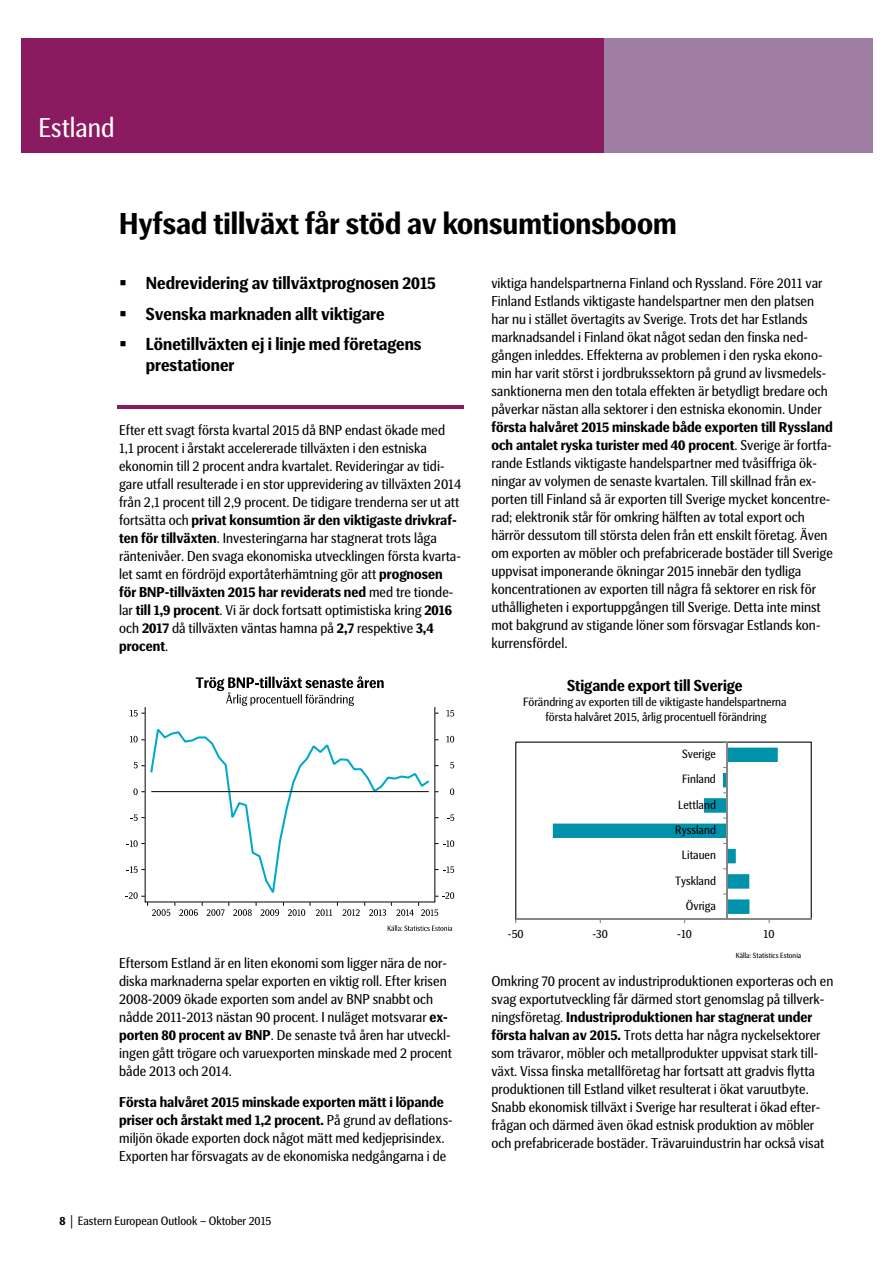
<style>
.page{position:relative;width:893px;height:1263px;background:#fff}
.page>*{position:absolute;margin:0;border:0;box-sizing:border-box;transform-origin:0 0}
.t1{font:700 30px "SEB Basic";color:#000}
.t2{font:27px "SEB Basic";color:#fff}
.t3{font:700 17.25px/20.7px "SEB Basic";color:#000}
.t4{font:700 15.75px "SEB Basic";color:#000}
.t5{font:14.25px/18px "SEB Basic";color:#000}
.t6{font:12px/14.4px "SEB Basic";color:#000;text-align:center}
.t7{font:7.5px "SEB Basic";letter-spacing:.005em;color:#000}
.s1{font-weight:700}
.s2{font-family:"Courier New"}
</style>
<div class="page">
<div style="left:21px;top:38px;width:583px;height:115px;background:#8a1b60"></div>
<div style="left:604px;top:38px;width:268px;height:115px;background:#a07da3"></div>
<hr style="left:117px;top:405px;width:347px;height:4px;background:#8a1b60">
<svg style="left:196px;top:676px;width:187px;height:30px"></svg>
<svg style="left:150px;top:729px;width:280px;height:163px"></svg>
<hr style="left:151px;top:791px;width:277px;height:1px;background:#000">
<hr style="left:145px;top:707px;width:1px;height:195px;background:#000">
<hr style="left:434px;top:707px;width:1px;height:195px;background:#000">
<svg style="left:127px;top:866px;width:18px;height:7px"></svg>
<svg style="left:127px;top:840px;width:18px;height:7px"></svg>
<svg style="left:131px;top:814px;width:14px;height:7px"></svg>
<svg style="left:133px;top:788px;width:12px;height:7px"></svg>
<svg style="left:134px;top:762px;width:11px;height:6px"></svg>
<svg style="left:130px;top:736px;width:15px;height:6px"></svg>
<svg style="left:130px;top:710px;width:15px;height:6px"></svg>
<svg style="left:435px;top:866px;width:19px;height:7px"></svg>
<svg style="left:435px;top:840px;width:19px;height:7px"></svg>
<svg style="left:447px;top:814px;width:7px;height:7px"></svg>
<svg style="left:450px;top:788px;width:4px;height:7px"></svg>
<svg style="left:450px;top:762px;width:4px;height:6px"></svg>
<svg style="left:446px;top:736px;width:8px;height:6px"></svg>
<svg style="left:446px;top:710px;width:8px;height:6px"></svg>
<svg style="left:126px;top:892px;width:328px;height:24px"></svg>
<svg style="left:387px;top:925px;width:65px;height:6px"></svg>
<svg style="left:515px;top:742px;width:296px;height:177px"></svg>
<hr style="left:516px;top:919px;width:295px;height:1px;background:#868686">
<svg style="left:553px;top:742px;width:224px;height:181px"></svg>
<h2 class="t2" style="left:38px;top:116px;width:78px">Estland</h2>
<h1 class="t1" style="left:119px;top:212px;width:559px">Hyfsad tillväxt får stöd av konsumtionsboom</h1>
<p class="t3" style="left:119px;top:274px;width:318px">▪ Nedrevidering av tillväxtprognosen 2015</p>
<p class="t3" style="left:119px;top:305px;width:267px">▪ Svenska marknaden allt viktigare</p>
<p class="t3" style="left:146px;top:335px;width:277px;text-indent:-27px">▪ Lönetillväxten ej i linje med företagens prestationer</p>
<p class="t5" style="left:491px;top:275px;width:338px">viktiga handelspartnerna Finland och Ryssland. Före 2011 var Finland Estlands viktigaste handelspartner men den platsen har nu i stället övertagits av Sverige. Trots det har Estlands marknadsandel i Finland ökat något sedan den finska ned&shy;gången inleddes. Effekterna av problemen i den ryska ekono&shy;min har varit störst i jordbrukssektorn på grund av livsmedels&shy;sanktionerna men den totala effekten är betydligt bredare och påverkar nästan alla sektorer i den estniska ekonomin. Under</p>
<p class="t5" style="left:491px;top:419px;width:343px"><span class="s1">första halvåret 2015 minskade både exporten till Ryssland och antalet ryska turister med 40 procent</span>. Sverige är fortfa&shy;rande Estlands viktigaste handelspartner med tvåsiffriga ök&shy;ningar av volymen de senaste kvartalen. Till skillnad från ex&shy;porten till Finland så är exporten till Sverige mycket koncentre&shy;rad; elektronik står för omkring hälften av total export och härrör dessutom till största delen från ett enskilt företag. Även om exporten av möbler och prefabricerade bostäder till Sverige uppvisat imponerande ökningar 2015 innebär den tydliga koncentrationen av exporten till några få sektorer en risk för uthålligheten i exportuppgången till Sverige. Detta inte minst mot bakgrund av stigande löner som försvagar Estlands kon&shy;kurrensfördel.</p>
<p class="t5" style="left:119px;top:422px;width:343px">Efter ett svagt första kvartal 2015 då BNP endast ökade med 1,1 procent i årstakt accelererade tillväxten i den estniska ekonomin till 2 procent andra kvartalet. Revideringar av tidi&shy;gare utfall resulterade i en stor upprevidering av tillväxten 2014 från 2,1 procent till 2,9 procent. De tidigare trenderna ser ut att fortsätta och <span class="s1">privat konsumtion är den viktigaste drivkraf&shy;ten för tillväxten</span>. Investeringarna har stagnerat trots låga räntenivåer. Den svaga ekonomiska utvecklingen första kvarta&shy;let samt en fördröjd exportåterhämtning gör att <span class="s1">prognosen för BNP-tillväxten 2015 har reviderats ned</span> med tre tionde&shy;lar <span class="s1">till 1,9 procent</span>. Vi är dock fortsatt optimistiska kring <span class="s1">2016 </span>och <span class="s1">2017</span> då tillväxten väntas hamna på <span class="s1">2,7</span> respektive <span class="s1">3,4 procent</span>.</p>
<p class="t4" style="left:567px;top:679px;width:177px">Stigande export till Sverige</p>
<p class="t6" style="left:523px;top:696px;width:265px">Förändring av exporten till de viktigaste handelspartnerna första halvåret 2015, årlig procentuell förändring</p>
<p class="t6" style="left:682px;top:747px;width:35px">Sverige</p>
<p class="t6" style="left:682px;top:773px;width:35px">Finland</p>
<p class="t6" style="left:678px;top:798px;width:39px">Lettland</p>
<p class="t6" style="left:675px;top:823px;width:42px">Ryssland</p>
<p class="t6" style="left:682px;top:849px;width:36px">Litauen</p>
<p class="t6" style="left:675px;top:874px;width:42px">Tyskland</p>
<p class="t6" style="left:685px;top:899px;width:32px">Övriga</p>
<p class="t5" style="left:119px;top:955px;width:334px">Eftersom Estland är en liten ekonomi som ligger nära de nor&shy;diska marknaderna spelar exporten en viktig roll. Efter krisen 2008-2009 ökade exporten som andel av BNP snabbt och nådde 2011-2013 nästan 90 procent. I nuläget motsvarar <span class="s1">ex&shy;porten 80 procent av BNP</span>. De senaste två åren har utveckl&shy;ingen gått trögare och varuexporten minskade med 2 procent både 2013 och 2014.</p>
<p class="t5" style="left:119px;top:1094px;width:335px"><span class="s1">Första halvåret 2015 minskade exporten mätt i löpande priser och årstakt med 1,2 procent.</span> På grund av deflations&shy;miljön ökade exporten dock något mätt med kedjeprisindex.<br>Exporten har försvagats av de ekonomiska nedgångarna i de</p>
<p class="t6" style="left:59px;top:1215px;width:213px"><span class="s1">8</span> <span class="s2">│</span> Eastern European Outlook – Oktober 2015</p>
<p class="t6" style="left:508px;top:927px;width:17px">-50</p>
<p class="t6" style="left:592px;top:927px;width:17px">-30</p>
<p class="t6" style="left:677px;top:927px;width:16px">-10</p>
<p class="t6" style="left:763px;top:927px;width:12px">10</p>
<p class="t7" style="left:735px;top:952px;width:67px">Källa: Statistics Estonia</p>
<p class="t5" style="left:491px;top:974px;width:343px">Omkring 70 procent av industriproduktionen exporteras och en svag exportutveckling får därmed stort genomslag på tillverk&shy;ningsföretag. <span class="s1">Industriproduktionen har stagnerat under första halvan av 2015.</span> Trots detta har några nyckelsektorer som trävaror, möbler och metallprodukter uppvisat stark till&shy;växt. Vissa finska metallföretag har fortsatt att gradvis flytta produktionen till Estland vilket resulterat i ökat varuutbyte.<br>Snabb ekonomisk tillväxt i Sverige har resulterat i ökad efter&shy;frågan och därmed även ökad estnisk produktion av möbler och prefabricerade bostäder. Trävaruindustrin har också visat</p>
</div>
